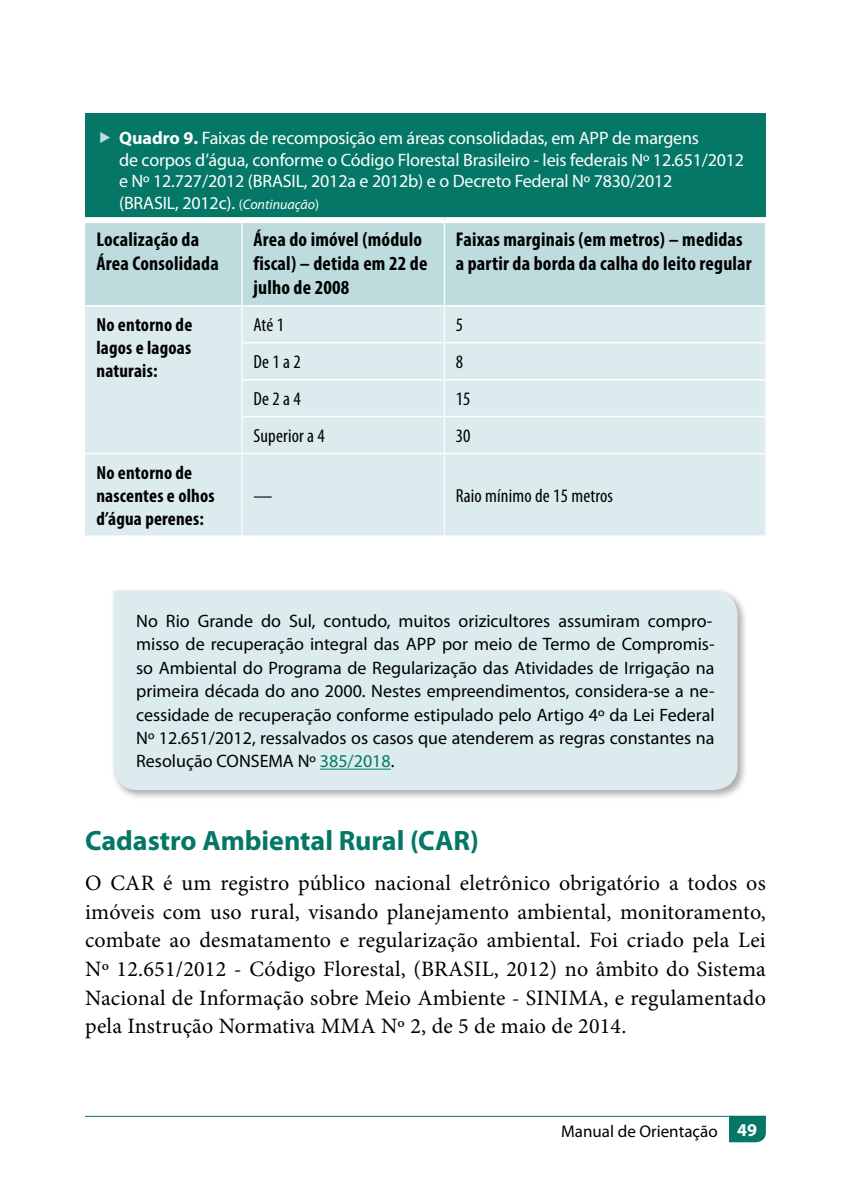
<style>
.page{position:relative;width:851px;height:1191px;background:#fff}
.page>*{position:absolute;margin:0;border:0;box-sizing:border-box;transform-origin:0 0}
.t1{font:700 28px "Myriad Pro";color:#047766}
.t2{font:22px/28.6px "Minion Pro";letter-spacing:.01em;color:#000;text-align:justify}
.t3{font:700 condensed 20px/24px "Myriad Pro";letter-spacing:.01em;color:#000}
.t4{font:700 condensed 19px/22.8px "Myriad Pro";letter-spacing:.01em;color:#000;text-align:justify}
.t5{font:condensed 19px "Myriad Pro";letter-spacing:.01em;color:#000}
.t6{font:18px/23.4px "Myriad Pro";color:#000;text-align:justify}
.t7{font:18px/21.6px "Myriad Pro";letter-spacing:-.01em;color:#fff}
.t8{font:17px "Myriad Pro";color:#000}
.s1{font-weight:700}
.s2{font-size:14px}
.s3{font-style:italic;font-size:14px}
.s4{color:#047766}
.s5{font-weight:700;font-size:18px;color:#fff}
</style>
<div class="page">
<div style="left:85px;top:113px;width:680px;height:107px;background:#047766"></div>
<div style="left:85px;top:223px;width:679px;height:82px;background:#bedcde"></div>
<div style="left:85px;top:306px;width:679px;height:229px;background:#dbebee"></div>
<hr style="left:243px;top:342px;width:200px;height:1px;background:#fff">
<hr style="left:445px;top:342px;width:319px;height:1px;background:#fff">
<hr style="left:243px;top:379px;width:200px;height:1px;background:#fff">
<hr style="left:445px;top:379px;width:319px;height:1px;background:#fff">
<hr style="left:243px;top:416px;width:200px;height:1px;background:#fff">
<hr style="left:445px;top:416px;width:319px;height:1px;background:#fff">
<hr style="left:243px;top:453px;width:200px;height:1px;background:#fff">
<hr style="left:445px;top:453px;width:319px;height:1px;background:#fff">
<hr style="left:85px;top:453px;width:156px;height:1px;background:#fff">
<hr style="left:764px;top:223px;width:2px;height:83px;background:#f8fbfc">
<div style="left:85px;top:217px;width:157px;height:6px;background:#fff"></div>
<div style="left:242px;top:217px;width:202px;height:6px;background:#fff"></div>
<div style="left:444px;top:217px;width:322px;height:6px;background:#fff"></div>
<hr style="left:241px;top:223px;width:2px;height:83px;background:#f8fbfc">
<hr style="left:443px;top:223px;width:2px;height:83px;background:#f8fbfc">
<hr style="left:764px;top:306px;width:2px;height:37px;background:#f8fbfc">
<hr style="left:764px;top:343px;width:2px;height:37px;background:#f8fbfc">
<hr style="left:764px;top:380px;width:2px;height:36px;background:#f8fbfc">
<hr style="left:764px;top:416px;width:2px;height:37px;background:#f8fbfc">
<hr style="left:764px;top:453px;width:2px;height:82px;background:#f8fbfc">
<hr style="left:241px;top:306px;width:2px;height:37px;background:#f8fbfc">
<hr style="left:443px;top:306px;width:2px;height:37px;background:#f8fbfc">
<hr style="left:241px;top:343px;width:2px;height:37px;background:#f8fbfc">
<hr style="left:443px;top:343px;width:2px;height:37px;background:#f8fbfc">
<hr style="left:241px;top:380px;width:2px;height:36px;background:#f8fbfc">
<hr style="left:443px;top:380px;width:2px;height:36px;background:#f8fbfc">
<hr style="left:241px;top:416px;width:2px;height:37px;background:#f8fbfc">
<hr style="left:443px;top:416px;width:2px;height:37px;background:#f8fbfc">
<hr style="left:241px;top:453px;width:2px;height:82px;background:#f8fbfc">
<hr style="left:443px;top:453px;width:2px;height:82px;background:#f8fbfc">
<img style="left:122px;top:599px;width:623px;height:199px">
<div style="left:113px;top:590px;width:624px;height:200px;background:#dbebee"></div>
<hr style="left:320px;top:768px;width:70px;height:1px;background:#047766">
<svg style="left:729px;top:1116px;width:36px;height:26px"></svg>
<hr style="left:85px;top:1115px;width:680px;height:1px;background:#047766">
<p class="t7" style="left:119px;top:127px;width:626px"><span class="s1">Quadro 9.</span> Faixas de recomposição em áreas consolidadas, em APP de margens<br>de corpos d’água, conforme o Código Florestal Brasileiro - leis federais Nº 12.651/2012 e Nº 12.727/2012 (BRASIL, 2012a e 2012b) e o Decreto Federal Nº 7830/2012<br>(BRASIL, 2012c). <span class="s2">(</span><span class="s3">Continuação</span><span class="s2">)</span></p>
<p class="t3" style="left:96px;top:227px;width:124px">Localização da<br>Área Consolidada</p>
<p class="t3" style="left:253px;top:227px;width:175px">Área do imóvel (módulo fiscal) – detida em 22 de julho de 2008</p>
<p class="t3" style="left:455px;top:227px;width:297px">Faixas marginais (em metros) – medidas a partir da borda da calha do leito regular</p>
<p class="t4" style="left:96px;top:313px;width:97px">No entorno de lagos e lagoas naturais:</p>
<p class="t5" style="left:253px;top:314px;width:32px">Até 1</p>
<p class="t5" style="left:455px;top:314px;width:9px">5</p>
<p class="t5" style="left:253px;top:350px;width:49px">De 1 a 2</p>
<p class="t5" style="left:455px;top:350px;width:9px">8</p>
<p class="t5" style="left:253px;top:387px;width:49px">De 2 a 4</p>
<p class="t5" style="left:455px;top:387px;width:16px">15</p>
<p class="t5" style="left:253px;top:424px;width:73px">Superior a 4</p>
<p class="t5" style="left:455px;top:424px;width:16px">30</p>
<p class="t4" style="left:96px;top:461px;width:120px;text-align:left">No entorno de nascentes e olhos d’água perenes:</p>
<p class="t5" style="left:253px;top:484px;width:20px">—</p>
<p class="t5" style="left:455px;top:484px;width:159px">Raio mínimo de 15 metros</p>
<p class="t6" style="left:136px;top:609px;width:580px">No Rio Grande do Sul, contudo, muitos orizicultores assumiram compro&shy;misso de recuperação integral das APP por meio de Termo de Compromis&shy;so Ambiental do Programa de Regularização das Atividades de Irrigação na primeira década do ano 2000. Nestes empreendimentos, considera-se a ne&shy;cessidade de recuperação conforme estipulado pelo Artigo 4º da Lei Federal Nº 12.651/2012, ressalvados os casos que atenderem as regras constantes na Resolução CONSEMA Nº <span class="s4">385/2018</span>.</p>
<h1 class="t1" style="left:85px;top:822px;width:395px">Cadastro Ambiental Rural (CAR)</h1>
<p class="t2" style="left:85px;top:869px;width:682px">O CAR é um registro público nacional eletrônico obrigatório a todos os imóveis com uso rural, visando planejamento ambiental, monitoramento, combate ao desmatamento e regularização ambiental. Foi criado pela Lei Nº 12.651/2012 - Código Florestal, (BRASIL, 2012) no âmbito do Sistema Nacional de Informação sobre Meio Ambiente - SINIMA, e regulamentado pela Instrução Normativa MMA Nº 2, de 5 de maio de 2014.</p>
<p class="t8" style="left:561px;top:1120px;width:197px">Manual de Orientação <span class="s5">49</span></p>
</div>
